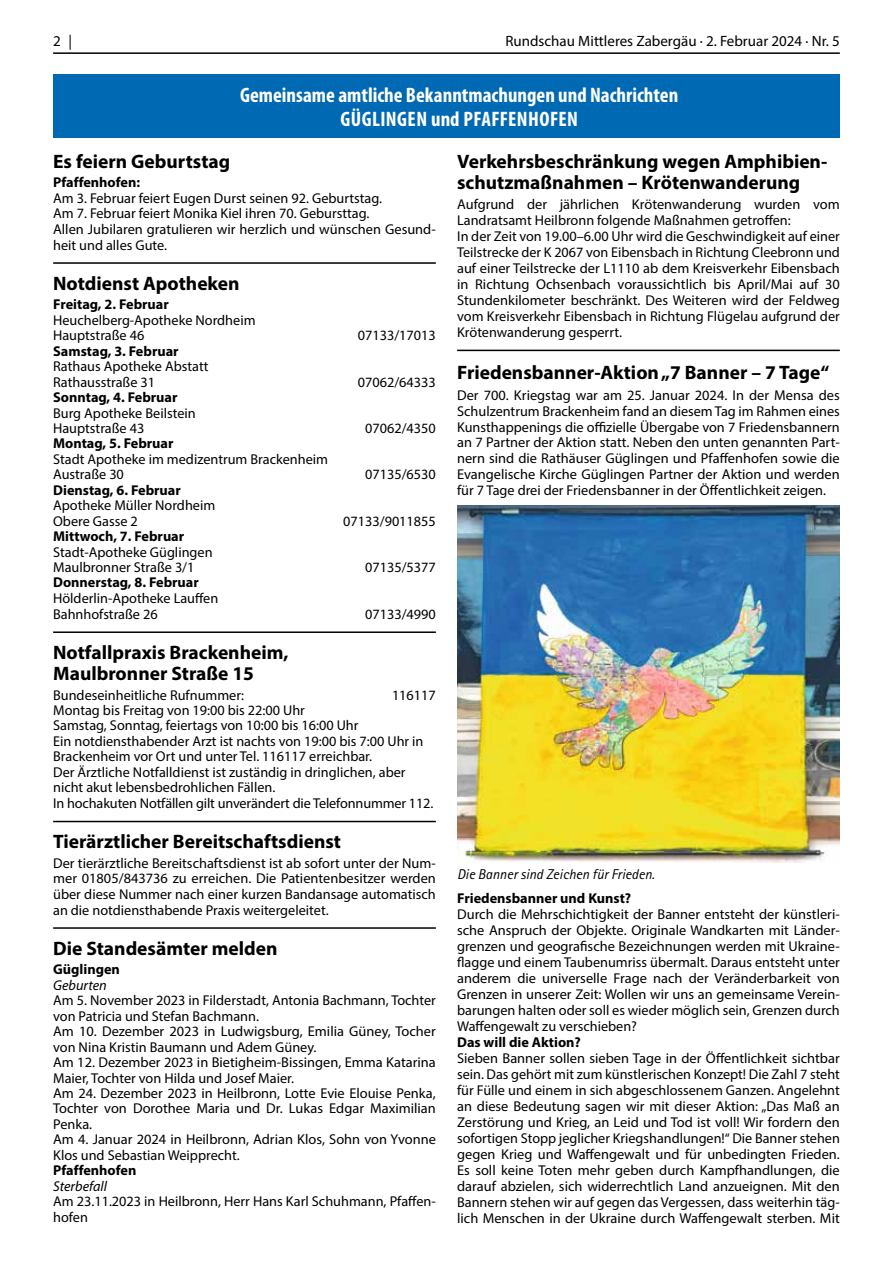
<style>
.page{position:relative;width:893px;height:1263px;background:#fff}
.page>*{position:absolute;margin:0;border:0;box-sizing:border-box;transform-origin:0 0}
.t1{font:700 condensed 21px/24px "Myriad Pro";color:#fff;text-align:center}
.t2{font:700 19.5px/21px "Myriad Pro";color:#000}
.t3{font:15px "Myriad Pro";color:#000}
.t4{font:14.25px/15.9px "Myriad Pro";color:#000}
.t5{font:700 14.25px "Myriad Pro";color:#000}
.t6{font:italic 14.25px "Rotis Sans Serif W1 G";color:#000}
.t7{font:italic 14.25px "Myriad Pro";color:#000}
</style>
<div class="page">
<hr style="left:53px;top:52px;width:787px;height:2px;background:#000">
<hr style="left:53px;top:262px;width:383px;height:2px;background:#000">
<hr style="left:53px;top:631px;width:383px;height:2px;background:#000">
<hr style="left:53px;top:821px;width:383px;height:1px;background:#000">
<hr style="left:53px;top:927px;width:383px;height:2px;background:#000">
<div style="left:53px;top:74px;width:787px;height:64px;background:#0069b4"></div>
<hr style="left:457px;top:350px;width:383px;height:1px;background:#000">
<img style="left:457px;top:506px;width:383px;height:357px">
<p class="t3" style="left:53px;top:32px;width:20px">2 |</p>
<p class="t3" style="left:505px;top:32px;width:336px">Rundschau Mittleres Zabergäu · 2. Februar 2024 · Nr. 5</p>
<h1 class="t1" style="left:240px;top:83px;width:440px">Gemeinsame amtliche Bekanntmachungen und Nachrichten<br>GÜGLINGEN und PFAFFENHOFEN</h1>
<h2 class="t2" style="left:457px;top:150px;width:372px">Verkehrsbeschränkung wegen Amphibien&shy;schutzmaßnahmen – Krötenwanderung</h2>
<p class="t4" style="left:457px;top:196px;width:384px">Aufgrund der jährlichen Krötenwanderung wurden vom Landratsamt Heilbronn folgende Maßnahmen getroffen:<br>In der Zeit von 19.00–6.00 Uhr wird die Geschwindigkeit auf einer Teilstrecke der K 2067 von Eibensbach in Richtung Cleebronn und auf einer Teilstrecke der L1110 ab dem Kreisverkehr Eibensbach in Richtung Ochsenbach voraussichtlich bis April/Mai auf 30<br>Stundenkilometer beschränkt. Des Weiteren wird der Feldweg vom Kreisverkehr Eibensbach in Richtung Flügelau aufgrund der Krötenwanderung gesperrt.</p>
<h2 class="t2" style="left:457px;top:362px;width:374px">Friedensbanner-Aktion „7 Banner – 7 Tage“</h2>
<p class="t4" style="left:457px;top:387px;width:384px;text-align:justify">Der 700. Kriegstag war am 25. Januar 2024. In der Mensa des Schulzentrum Brackenheim fand an diesem Tag im Rahmen eines Kunsthappenings die offizielle Übergabe von 7 Friedensbannern an 7 Partner der Aktion statt. Neben den unten genannten Part&shy;nern sind die Rathäuser Güglingen und Pfaffenhofen sowie die Evangelische Kirche Güglingen Partner der Aktion und werden für 7 Tage drei der Friedensbanner in der Öffentlichkeit zeigen.</p>
<h2 class="t2" style="left:53px;top:150px;width:179px">Es feiern Geburtstag</h2>
<p class="t5" style="left:53px;top:173px;width:88px">Pfaffenhofen:</p>
<p class="t4" style="left:53px;top:190px;width:384px">Am 3. Februar feiert Eugen Durst seinen 92. Geburtstag.<br>Am 7. Februar feiert Monika Kiel ihren 70. Gebursttag.<br>Allen Jubilaren gratulieren wir herzlich und wünschen Gesund&shy;heit und alles Gute.</p>
<h2 class="t2" style="left:53px;top:272px;width:188px">Notdienst Apotheken</h2>
<p class="t5" style="left:53px;top:295px;width:117px">Freitag, 2. Februar</p>
<p class="t4" style="left:53px;top:312px;width:204px;line-height:15.5px">Heuchelberg-Apotheke Nordheim<br>Hauptstraße 46</p>
<p class="t4" style="left:358px;top:327px;width:79px">07133/17013</p>
<p class="t5" style="left:53px;top:342px;width:127px">Samstag, 3. Februar</p>
<p class="t4" style="left:53px;top:358px;width:157px;line-height:15.5px">Rathaus Apotheke Abstatt<br>Rathausstraße 31</p>
<p class="t4" style="left:358px;top:374px;width:79px">07062/64333</p>
<p class="t5" style="left:53px;top:388px;width:126px">Sonntag, 4. Februar</p>
<p class="t4" style="left:53px;top:405px;width:144px;line-height:15.5px">Burg Apotheke Beilstein<br>Hauptstraße 43</p>
<p class="t4" style="left:365px;top:420px;width:72px">07062/4350</p>
<p class="t5" style="left:53px;top:434px;width:122px">Montag, 5. Februar</p>
<p class="t4" style="left:53px;top:451px;width:276px;line-height:15.5px">Stadt Apotheke im medizentrum Brackenheim<br>Austraße 30</p>
<p class="t4" style="left:365px;top:466px;width:72px">07135/6530</p>
<p class="t5" style="left:53px;top:481px;width:129px">Dienstag, 6. Februar</p>
<p class="t4" style="left:53px;top:497px;width:164px;line-height:15.5px">Apotheke Müller Nordheim<br>Obere Gasse 2</p>
<p class="t4" style="left:343px;top:513px;width:94px">07133/9011855</p>
<p class="t5" style="left:53px;top:527px;width:133px">Mittwoch, 7. Februar</p>
<p class="t4" style="left:53px;top:544px;width:161px;line-height:15.5px">Stadt-Apotheke Güglingen<br>Maulbronner Straße 3/1</p>
<p class="t5" style="left:53px;top:573px;width:147px">Donnerstag, 8. Februar</p>
<p class="t4" style="left:53px;top:590px;width:167px">Hölderlin-Apotheke Lauffen<br>Bahnhofstraße 26</p>
<p class="t4" style="left:365px;top:559px;width:72px">07135/5377</p>
<p class="t4" style="left:365px;top:606px;width:72px">07133/4990</p>
<h2 class="t2" style="left:53px;top:641px;width:237px">Notfallpraxis Brackenheim,<br>Maulbronner Straße 15</h2>
<p class="t4" style="left:53px;top:687px;width:193px">Bundeseinheitliche Rufnummer:</p>
<p class="t4" style="left:392px;top:687px;width:45px">116117</p>
<p class="t4" style="left:53px;top:702px;width:382px;line-height:15.5px">Montag bis Freitag von 19:00 bis 22:00 Uhr<br>Samstag, Sonntag, feiertags von 10:00 bis 16:00 Uhr<br>Ein notdiensthabender Arzt ist nachts von 19:00 bis 7:00 Uhr in Brackenheim vor Ort und unter Tel. 116117 erreichbar.<br>Der Ärztliche Notfalldienst ist zuständig in dringlichen, aber nicht akut lebensbedrohlichen Fällen.<br>In hochakuten Notfällen gilt unverändert die Telefonnummer 112.</p>
<h2 class="t2" style="left:53px;top:830px;width:289px">Tierärztlicher Bereitschaftsdienst</h2>
<p class="t4" style="left:53px;top:855px;width:384px;text-align:justify">Der tierärztliche Bereitschaftsdienst ist ab sofort unter der Num&shy;mer 01805/843736 zu erreichen. Die Patientenbesitzer werden über diese Nummer nach einer kurzen Bandansage automatisch an die notdiensthabende Praxis weitergeleitet.</p>
<h2 class="t2" style="left:53px;top:937px;width:226px">Die Standesämter melden</h2>
<p class="t5" style="left:53px;top:960px;width:68px">Güglingen</p>
<p class="t7" style="left:53px;top:976px;width:55px">Geburten</p>
<p class="t4" style="left:53px;top:992px;width:384px;line-height:15.5px">Am 5. November 2023 in Filderstadt, Antonia Bachmann, Tochter von Patricia und Stefan Bachmann.<br>Am 10. Dezember 2023 in Ludwigsburg, Emilia Güney, Tocher von Nina Kristin Baumann und Adem Güney.<br>Am 12. Dezember 2023 in Bietigheim-Bissingen, Emma Katarina Maier, Tochter von Hilda und Josef Maier.<br>Am 24. Dezember 2023 in Heilbronn, Lotte Evie Elouise Penka, Tochter von Dorothee Maria und Dr. Lukas Edgar Maximilian Penka.<br>Am 4. Januar 2024 in Heilbronn, Adrian Klos, Sohn von Yvonne Klos und Sebastian Weipprecht.</p>
<p class="t5" style="left:53px;top:1161px;width:85px">Pfaffenhofen</p>
<p class="t7" style="left:53px;top:1177px;width:55px">Sterbefall</p>
<p class="t4" style="left:53px;top:1193px;width:384px">Am 23.11.2023 in Heilbronn, Herr Hans Karl Schuhmann, Pfaffen&shy;hofen</p>
<p class="t6" style="left:457px;top:865px;width:199px">Die Banner sind Zeichen für Frieden.</p>
<p class="t5" style="left:457px;top:889px;width:176px">Friedensbanner und Kunst?</p>
<p class="t4" style="left:457px;top:906px;width:384px;text-align:justify">Durch die Mehrschichtigkeit der Banner entsteht der künstleri&shy;sche Anspruch der Objekte. Originale Wandkarten mit Länder&shy;grenzen und geografische Bezeichnungen werden mit Ukraine&shy;flagge und einem Taubenumriss übermalt. Daraus entsteht unter anderem die universelle Frage nach der Veränderbarkeit von Grenzen in unserer Zeit: Wollen wir uns an gemeinsame Verein&shy;barungen halten oder soll es wieder möglich sein, Grenzen durch Waffengewalt zu verschieben?</p>
<p class="t5" style="left:457px;top:1033px;width:125px">Das will die Aktion?</p>
<p class="t4" style="left:457px;top:1050px;width:384px;text-align:justify">Sieben Banner sollen sieben Tage in der Öffentlichkeit sichtbar sein. Das gehört mit zum künstlerischen Konzept! Die Zahl 7 steht für Fülle und einem in sich abgeschlossenem Ganzen. Angelehnt an diese Bedeutung sagen wir mit dieser Aktion: „Das Maß an Zerstörung und Krieg, an Leid und Tod ist voll! Wir fordern den sofortigen Stopp jeglicher Kriegshandlungen!“ Die Banner stehen gegen Krieg und Waffengewalt und für unbedingten Frieden.<br>Es soll keine Toten mehr geben durch Kampfhandlungen, die darauf abzielen, sich widerrechtlich Land anzueignen. Mit den Bannern stehen wir auf gegen das Vergessen, dass weiterhin täg&shy;lich Menschen in der Ukraine durch Waffengewalt sterben. Mit</p>
</div>
